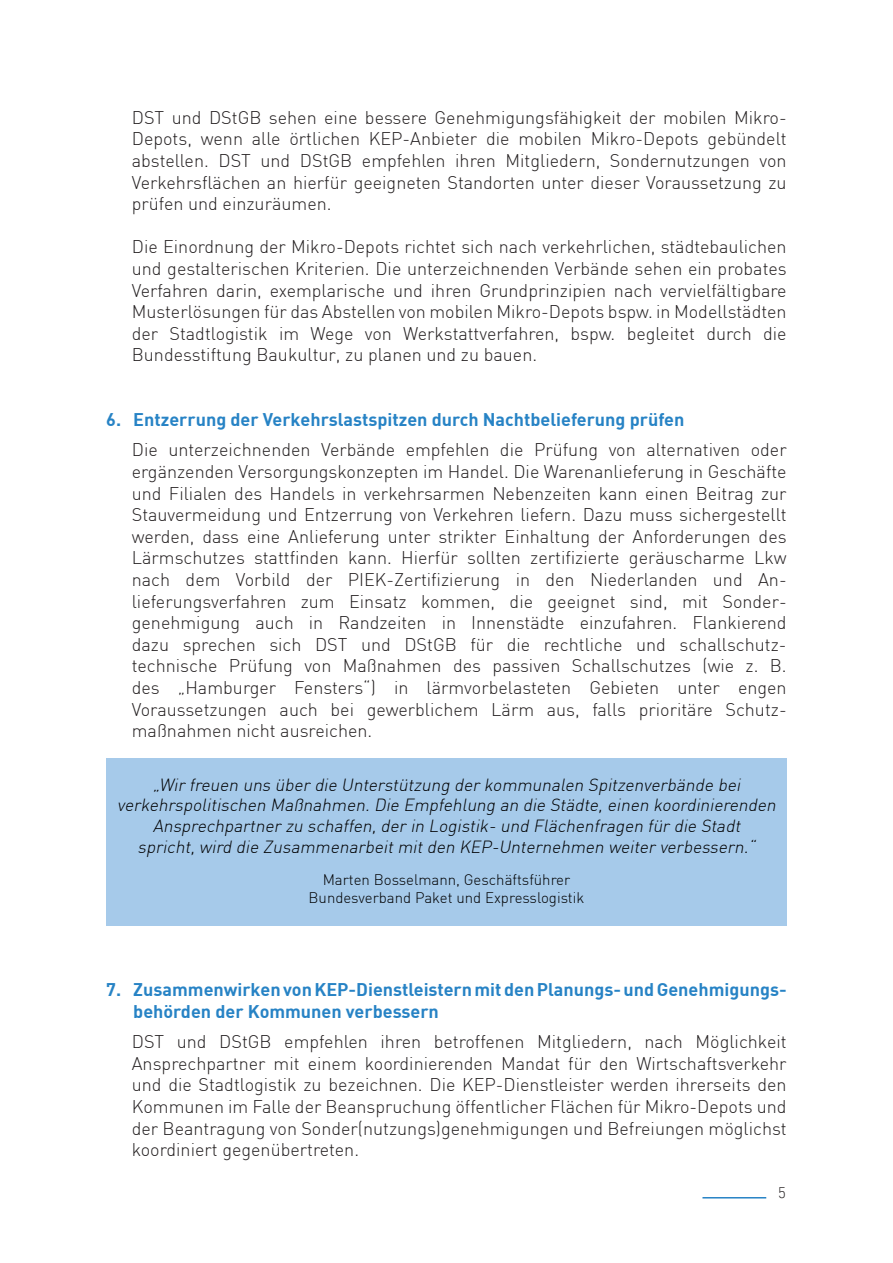
<style>
.page{position:relative;width:893px;height:1263px;background:#fff}
.page>*{position:absolute;margin:0;border:0;box-sizing:border-box;transform-origin:0 0}
.t1{font:300 18px/21.6px "DIN";color:#231f20;text-align:justify}
.t2{font:700 18px/21.6px "DIN";color:#2783c5}
.t3{font:italic 300 17.25px/20.7px "DIN";color:#000001;text-align:center}
.t4{font:300 15px/18px "DIN";color:#000001;text-align:center}
.t5{font:300 15px "DIN";color:#231f20}
</style>
<div class="page">
<div style="left:106px;top:758px;width:681px;height:168px;background:#a6caea"></div>
<hr style="left:702px;top:1197px;width:64px;height:1px;background:#2783c5">
<p class="t1" style="left:132px;top:106px;width:656px">DST und DStGB sehen eine bessere Genehmigungsfähigkeit der mobilen Mikro-Depots, wenn alle örtlichen KEP-Anbieter die mobilen Mikro-Depots gebündelt abstellen. DST und DStGB empfehlen ihren Mitgliedern, Sondernutzungen von Verkehrsflächen an hierfür geeigneten Standorten unter dieser Voraussetzung zu prüfen und einzuräumen.</p>
<p class="t1" style="left:132px;top:236px;width:656px">Die Einordnung der Mikro-Depots richtet sich nach verkehrlichen, städtebaulichen und gestalterischen Kriterien. Die unterzeichnenden Verbände sehen ein probates Verfahren darin, exemplarische und ihren Grundprinzipien nach vervielfältigbare Musterlösungen für das Abstellen von mobilen Mikro-Depots bspw. in Modellstädten der Stadtlogistik im Wege von Werkstattverfahren, bspw. begleitet durch die Bundesstiftung Baukultur, zu planen und zu bauen.</p>
<p class="t2" style="left:106px;top:408px;width:580px">6. Entzerrung der Verkehrslastspitzen durch Nachtbelieferung prüfen</p>
<p class="t1" style="left:132px;top:439px;width:656px">Die unterzeichnenden Verbände empfehlen die Prüfung von alternativen oder ergänzenden Versorgungskonzepten im Handel. Die Warenanlieferung in Geschäfte und Filialen des Handels in verkehrsarmen Nebenzeiten kann einen Beitrag zur Stauvermeidung und Entzerrung von Verkehren liefern. Dazu muss sichergestellt werden, dass eine Anlieferung unter strikter Einhaltung der Anforderungen des Lärmschutzes stattfinden kann. Hierfür sollten zertifizierte geräuscharme Lkw nach dem Vorbild der PIEK-Zertifizierung in den Niederlanden und An&shy;lieferungsverfahren zum Einsatz kommen, die geeignet sind, mit Sonder&shy;genehmigung auch in Randzeiten in Innenstädte einzufahren. Flankierend dazu sprechen sich DST und DStGB für die rechtliche und schallschutz&shy;technische Prüfung von Maßnahmen des passiven Schallschutzes (wie z. B. des „Hamburger Fensters“) in lärmvorbelasteten Gebieten unter engen Voraussetzungen auch bei gewerblichem Lärm aus, falls prioritäre Schutz&shy;maßnahmen nicht ausreichen.</p>
<p class="t3" style="left:117px;top:774px;width:664px">„Wir freuen uns über die Unterstützung der kommunalen Spitzenverbände bei verkehrspolitischen Maßnahmen.Die Empfehlung an die Städte,einen koordinierenden Ansprechpartner zu schaffen,der in Logistik- und Flächenfragen für die Stadt spricht,wird die Zusammenarbeitmitden KEP-Unternehmen weiter verbessern.“</p>
<p class="t4" style="left:309px;top:871px;width:277px">Marten Bosselmann, Geschäftsführer<br>Bundesverband Paket und Expresslogistik</p>
<p class="t2" style="left:133px;top:978px;width:655px;text-indent:-27px">7. Zusammenwirken von KEP-Dienstleistern mit den Planungs- und Genehmigungs&shy;behörden der Kommunen verbessern</p>
<p class="t1" style="left:132px;top:1031px;width:656px">DST und DStGB empfehlen ihren betroffenen Mitgliedern, nach Möglichkeit Ansprechpartner mit einem koordinierenden Mandat für den Wirtschaftsverkehr und die Stadtlogistik zu bezeichnen. Die KEP-Dienstleister werden ihrerseits den Kommunen im Falle der Beanspruchung öffentlicher Flächen für Mikro-Depots und der Beantragung von Sonder(nutzungs)genehmigungen und Befreiungen möglichst koordiniert gegenübertreten.</p>
<p class="t5" style="left:778px;top:1183px;width:9px">5</p>
</div>
